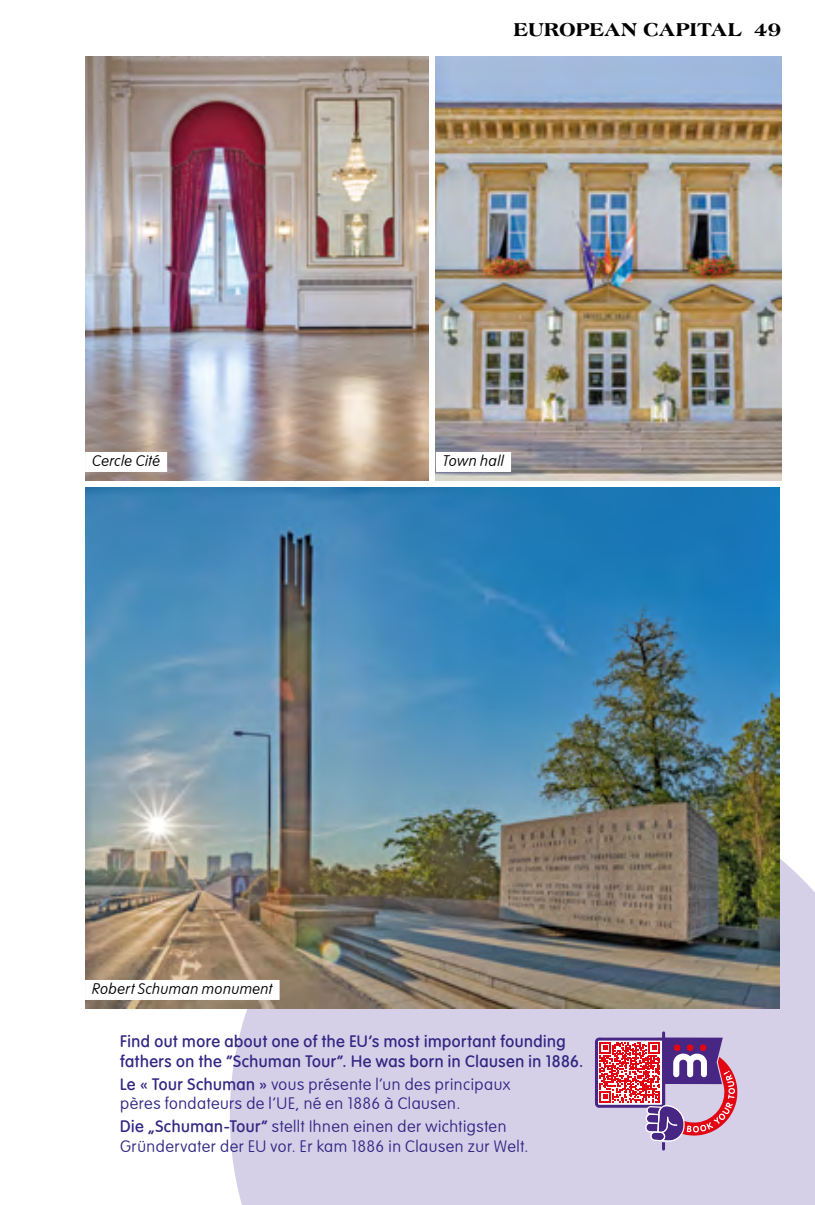
<style>
.page{position:relative;width:815px;height:1205px;background:#fff}
.page>*{position:absolute;margin:0;border:0;box-sizing:border-box;transform-origin:0 0}
.t1{font:800 20px "Americana Std";color:#000}
.T__EN{font:500 16.25px/19.5px "VAG Rounded Next";letter-spacing:.035em;color:#312783}
.T__DE{font:300 16.25px/19.5px "VAG Rounded Next";letter-spacing:.03em;color:#312783}
.T__FR{font:300 16.25px/19.5px "VAG Rounded Next";letter-spacing:.03em;color:#312783}
.Legenden{font:italic 300 15px "VAG Rounded Next";letter-spacing:.025em;color:#000}
.s1{font-weight:500}
</style>
<div class="page">
<img style="left:436px;top:57px;width:345px;height:423px">
<img style="left:85px;top:57px;width:344px;height:423px">
<div style="left:230px;top:859px;width:585px;height:346px;background:#d6cfe8"></div>
<svg style="left:595px;top:1031px;width:142px;height:119px;background:#c088a9"></svg>
<img style="left:85px;top:487px;width:695px;height:521px">
<div style="left:85px;top:980px;width:195px;height:20px;background:#fff"></div>
<div style="left:436px;top:452px;width:75px;height:20px;background:#fff"></div>
<div style="left:85px;top:452px;width:82px;height:20px;background:#fff"></div>
<p class="t1" style="left:513px;top:17px;width:269px">EUROPEAN CAPITAL 49</p>
<p class="Legenden" style="left:92px;top:452px;width:69px">Cercle Cité</p>
<p class="Legenden" style="left:443px;top:452px;width:63px">Town hall</p>
<p class="Legenden" style="left:92px;top:980px;width:182px">Robert Schuman monument</p>
<p class="T__EN" style="left:120px;top:1032px;width:465px">Find out more about one of the EU’s most important founding fathers on the “Schuman Tour”. He was born in Clausen in 1886.</p>
<p class="T__FR" style="left:120px;top:1075px;width:392px"><span class="s1">Le « Tour Schuman »</span> vous présente l’un des principaux pères fondateurs de l’UE, né en 1886 à Clausen.</p>
<p class="T__DE" style="left:120px;top:1117px;width:410px"><span class="s1">Die „Schuman-Tour“</span> stellt Ihnen einen der wichtigsten<br>Gründervater der EU vor. Er kam 1886 in Clausen zur Welt.</p>
</div>
